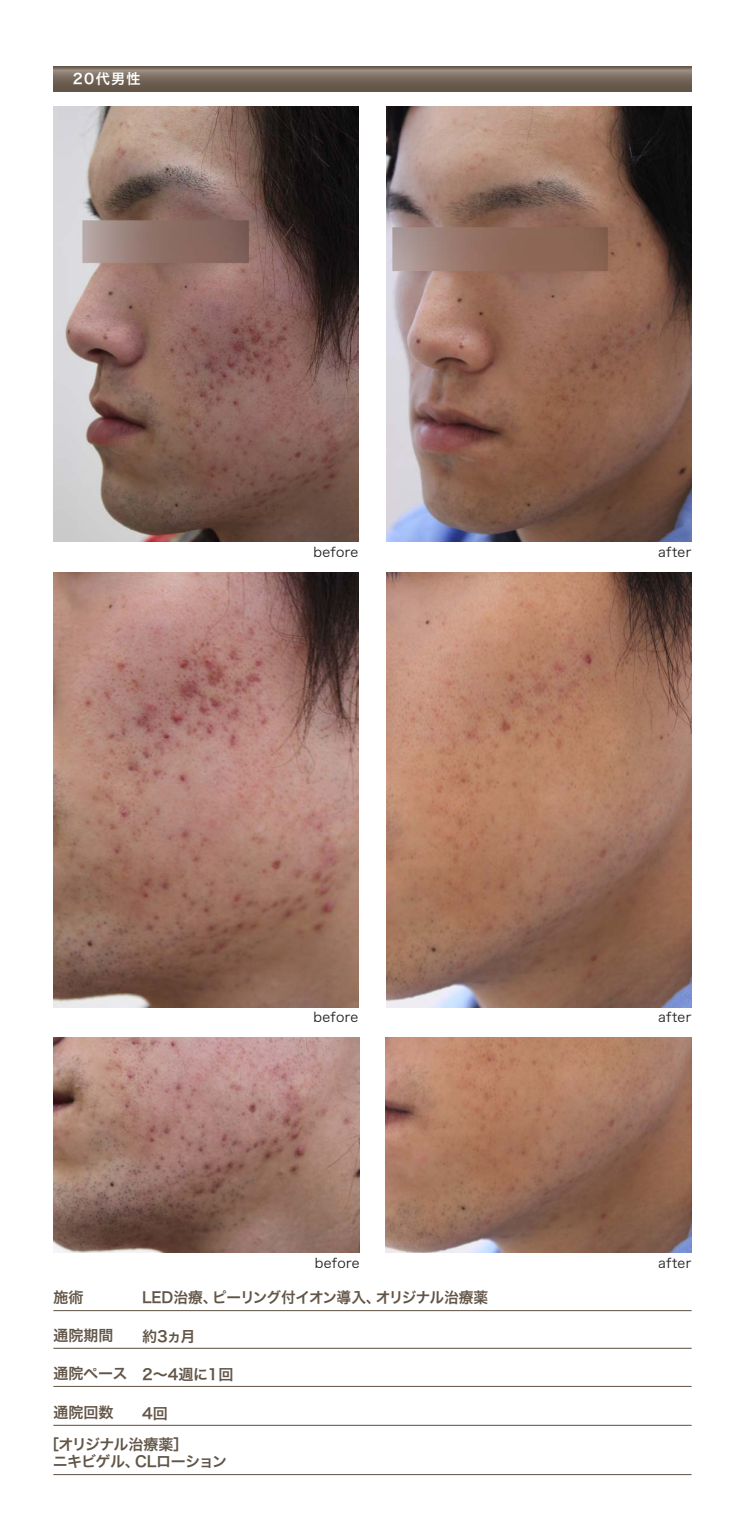
<style>
.page{position:relative;width:745px;height:1529px;background:#fff}
.page>*{position:absolute;margin:0;border:0;box-sizing:border-box;transform-origin:0 0}
.t1{font:15px/30.5px "Hira Kaku Pro W6";letter-spacing:-.02em;color:#625548}
.t2{font:15px "Hira Kaku Pro W6";letter-spacing:-.04em;color:#625548}
.t3{font:14.12px "Hira Kaku Pro W6";letter-spacing:.085em;color:#fff}
.t4{font:13.25px "Hira Kaku Pro W3";letter-spacing:.025em;color:#231f20}
</style>
<div class="page">
<svg style="left:54px;top:66px;width:637px;height:25px;background:#76695c"></svg>
<img style="left:386px;top:107px;width:305px;height:435px">
<img style="left:54px;top:107px;width:304px;height:435px">
<img style="left:386px;top:572px;width:305px;height:435px">
<img style="left:54px;top:572px;width:304px;height:435px">
<hr style="left:53px;top:1310px;width:638px;height:1px;background:#625548">
<hr style="left:53px;top:1348px;width:638px;height:1px;background:#625548">
<hr style="left:53px;top:1386px;width:638px;height:1px;background:#625548">
<hr style="left:53px;top:1425px;width:638px;height:1px;background:#625548">
<hr style="left:53px;top:1474px;width:638px;height:1px;background:#625548">
<img style="left:385px;top:1038px;width:306px;height:214px">
<img style="left:54px;top:1038px;width:306px;height:214px">
<p class="t3" style="left:73px;top:66px;width:69px">20代男性</p>
<p class="t4" style="left:313px;top:540px;width:46px">before</p>
<p class="t4" style="left:657px;top:540px;width:35px">after</p>
<p class="t4" style="left:313px;top:1005px;width:46px">before</p>
<p class="t4" style="left:657px;top:1005px;width:35px">after</p>
<p class="t4" style="left:314px;top:1251px;width:46px">before</p>
<p class="t4" style="left:657px;top:1251px;width:35px">after</p>
<p class="t1" style="left:53px;top:1282px;width:31px">施術</p>
<p class="t1" style="left:142px;top:1282px;width:347px">LED治療、ピーリング付イオン導入、オリジナル治療薬</p>
<p class="t1" style="left:53px;top:1319px;width:62px">通院期間</p>
<p class="t1" style="left:142px;top:1321px;width:55px">約3ヵ月</p>
<p class="t1" style="left:53px;top:1359px;width:181px">通院ペース 2～4週に1回</p>
<p class="t1" style="left:53px;top:1396px;width:61px">通院回数</p>
<p class="t1" style="left:44px;top:1398px;width:145px;text-indent:98px">4回<br>［オリジナル治療薬］</p>
<p class="t2" style="left:53px;top:1448px;width:175px">ニキビゲル、CLローション</p>
</div>
